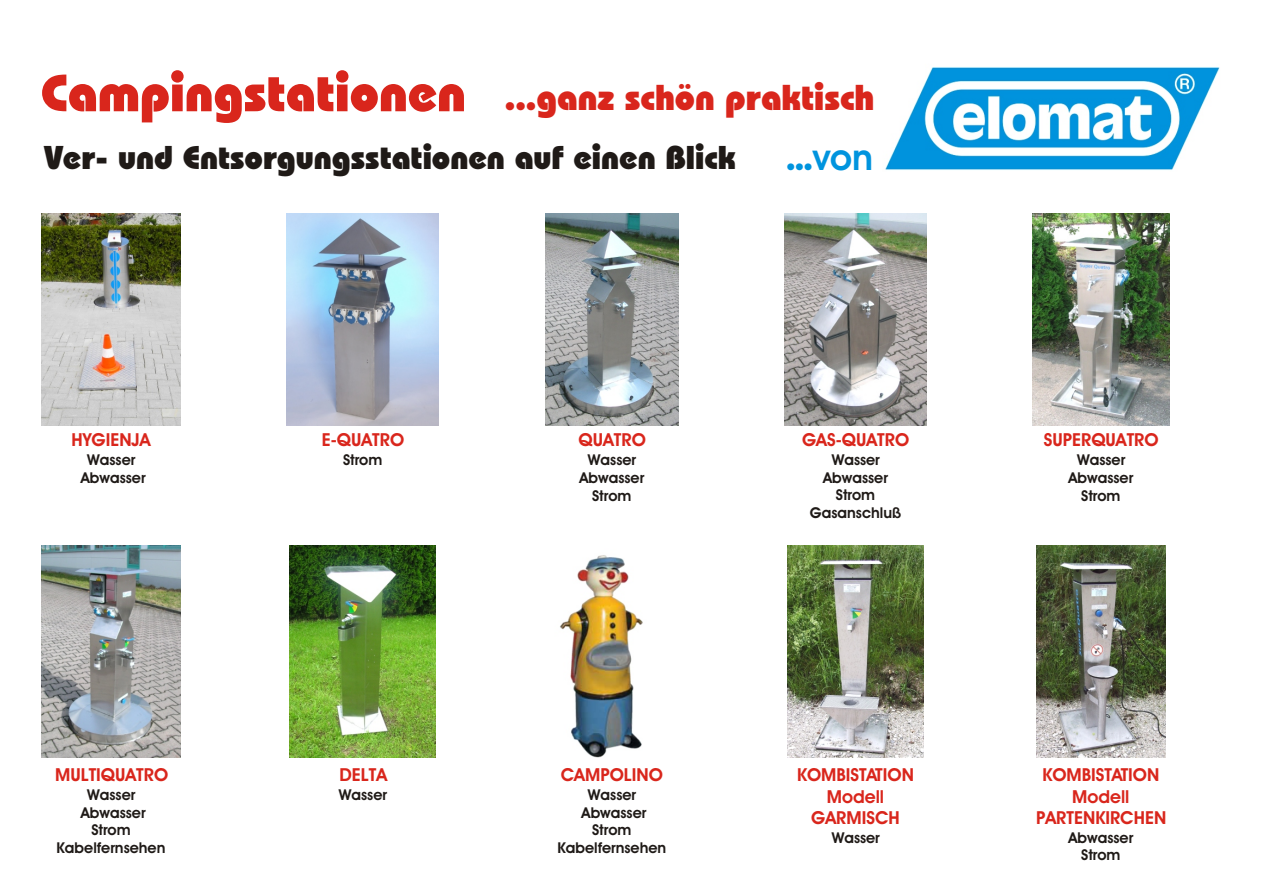
<style>
.page{position:relative;width:1263px;height:894px;background:#fff}
.page>*{position:absolute;margin:0;border:0;box-sizing:border-box;transform-origin:0 0}
.t1{font:36px "Bauhaus Hv BT";color:#d9261c}
.t2{font:33px "Bauhaus Hv BT";color:#1f1a17}
.t3{font:30px "Bauhaus Hv BT";color:#0094de}
.t4{font:700 18px/21.5px "Avant Garde Bk BT";color:#d9261c;text-align:center}
.t5{font:700 15px/17.9px "Avant Garde Bk BT";color:#1f1a17;text-align:center}
.s1{font-size:52.5px}
.s2{font-family:"Avant Garde Bk BT";font-weight:700;font-size:36px}
</style>
<div class="page">
<img style="left:885px;top:67px;width:335px;height:103px">
<img style="left:41px;top:213px;width:140px;height:213px">
<img style="left:287px;top:213px;width:152px;height:213px">
<img style="left:545px;top:213px;width:133px;height:213px">
<img style="left:785px;top:213px;width:141px;height:213px">
<img style="left:1033px;top:213px;width:136px;height:213px">
<img style="left:41px;top:545px;width:140px;height:213px">
<img style="left:290px;top:545px;width:146px;height:213px">
<img style="left:560px;top:555px;width:83px;height:203px">
<img style="left:788px;top:545px;width:135px;height:213px">
<img style="left:1037px;top:545px;width:128px;height:213px">
<h1 class="t1" style="left:41px;top:83px;width:835px"><span class="s1">Campingstationen</span> ...ganz schön praktisch</h1>
<h2 class="t2" style="left:44px;top:144px;width:693px">Ver- und Entsorgungsstationen auf einen Blick</h2>
<h3 class="t3" style="left:786px;top:147px;width:88px">...<span class="s2">von</span></h3>
<p class="t4" style="left:71px;top:431px;width:81px">HYGIENJA</p>
<p class="t5" style="left:81px;top:452px;width:66px">Wasser<br>Abwasser</p>
<p class="t4" style="left:55px;top:766px;width:115px">MULTIQUATRO</p>
<p class="t5" style="left:57px;top:787px;width:110px">Wasser<br>Abwasser<br>Strom<br>Kabelfernsehen</p>
<p class="t4" style="left:322px;top:431px;width:84px">E-QUATRO</p>
<p class="t5" style="left:343px;top:452px;width:41px">Strom</p>
<p class="t4" style="left:340px;top:766px;width:49px">DELTA</p>
<p class="t5" style="left:339px;top:787px;width:50px">Wasser</p>
<p class="t4" style="left:579px;top:431px;width:69px">QUATRO</p>
<p class="t5" style="left:579px;top:452px;width:66px">Wasser<br>Abwasser<br>Strom</p>
<p class="t4" style="left:561px;top:766px;width:104px">CAMPOLINO</p>
<p class="t5" style="left:557px;top:787px;width:110px">Wasser<br>Abwasser<br>Strom<br>Kabelfernsehen</p>
<p class="t4" style="left:802px;top:431px;width:109px">GAS-QUATRO</p>
<p class="t5" style="left:810px;top:452px;width:93px">Wasser<br>Abwasser<br>Strom<br>Gasanschluß</p>
<p class="t4" style="left:797px;top:766px;width:118px">KOMBISTATION<br>Modell<br>GARMISCH</p>
<p class="t5" style="left:832px;top:830px;width:50px">Wasser</p>
<p class="t4" style="left:1044px;top:431px;width:116px">SUPERQUATRO</p>
<p class="t5" style="left:1069px;top:452px;width:66px">Wasser<br>Abwasser<br>Strom</p>
<p class="t4" style="left:1036px;top:766px;width:132px">KOMBISTATION<br>Modell<br>PARTENKIRCHEN</p>
<p class="t5" style="left:1069px;top:830px;width:66px">Abwasser<br>Strom</p>
</div>
